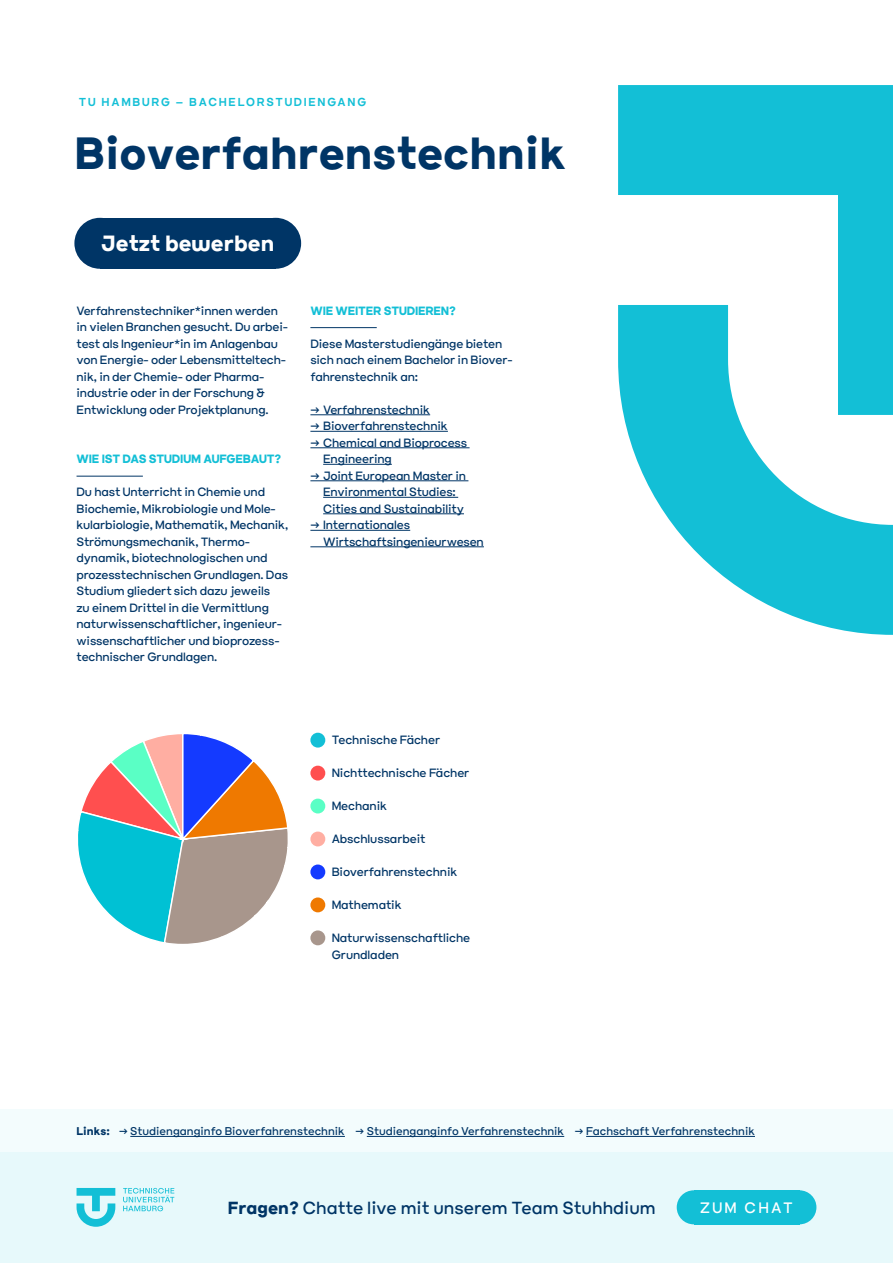
<style>
.page{position:relative;width:893px;height:1263px;background:#fff}
.page>*{position:absolute;margin:0;border:0;box-sizing:border-box;transform-origin:0 0}
.t1{font:700 45px "Lunettes";color:#003566}
.t2{font:700 22.05px "Lunettes";color:#fff}
.t3{font:17.55px "Lunettes";color:#003566}
.t4{font:15.15px "Lunettes";letter-spacing:.15em;color:#fff}
.t5{font:12px/16.5px "Lunettes";letter-spacing:-.015em;color:#003566}
.t6{font:700 12px "Lunettes";letter-spacing:-.015em;color:#13bfd6}
.t7{font:600 11.55px "Lunettes";letter-spacing:.15em;color:#13bfd6}
.t8{font:11.25px "Lunettes";color:#003566}
.t9{font:700 11.25px "Lunettes";color:#003566}
.s1{font-weight:700}
</style>
<div class="page">
<div style="left:0;top:1152px;width:893px;height:110px;background:#e7f9fb"></div>
<div style="left:0;top:1109px;width:893px;height:43px;background:#f3fcfd"></div>
<div style="left:677px;top:1190px;width:34px;height:34px;background:#13bfd6;border-radius:50%"></div>
<div style="left:782px;top:1190px;width:34px;height:34px;background:#13bfd6;border-radius:50%"></div>
<div style="left:694px;top:1190px;width:105px;height:34px;background:#13bfd6"></div>
<div style="left:74px;top:218px;width:51px;height:51px;background:#003566;border-radius:50%"></div>
<div style="left:250px;top:218px;width:51px;height:51px;background:#003566;border-radius:50%"></div>
<div style="left:100px;top:218px;width:176px;height:51px;background:#003566"></div>
<svg style="left:618px;top:85px;width:275px;height:550px;fill:#13bfd6"></svg>
<svg style="left:123px;top:1188px;width:51px;height:23px"></svg>
<svg style="left:77px;top:1188px;width:38px;height:39px"></svg>
<hr style="left:130px;top:1136px;width:215px;height:1px;background:#003566">
<hr style="left:367px;top:1136px;width:197px;height:1px;background:#003566">
<hr style="left:586px;top:1136px;width:169px;height:1px;background:#003566">
<hr style="left:77px;top:476px;width:66px;height:1px;background:#003566">
<hr style="left:310px;top:414px;width:120px;height:1px;background:#003566">
<hr style="left:310px;top:431px;width:138px;height:1px;background:#003566">
<hr style="left:310px;top:447px;width:160px;height:1px;background:#003566">
<hr style="left:323px;top:464px;width:69px;height:1px;background:#003566">
<hr style="left:310px;top:480px;width:158px;height:1px;background:#003566">
<hr style="left:323px;top:497px;width:135px;height:1px;background:#003566">
<hr style="left:323px;top:513px;width:141px;height:1px;background:#003566">
<hr style="left:310px;top:530px;width:100px;height:1px;background:#003566">
<hr style="left:310px;top:546px;width:174px;height:1px;background:#003566">
<hr style="left:310px;top:327px;width:67px;height:1px;background:#003566">
<div style="left:310px;top:733px;width:15px;height:14px;background:#13bfd6;border-radius:50%"></div>
<div style="left:310px;top:831px;width:15px;height:15px;background:#ffaea2;border-radius:50%"></div>
<div style="left:310px;top:864px;width:15px;height:15px;background:#143aff;border-radius:50%"></div>
<div style="left:310px;top:897px;width:15px;height:15px;background:#ef7900;border-radius:50%"></div>
<div style="left:310px;top:930px;width:15px;height:15px;background:#a8968c;border-radius:50%"></div>
<div style="left:310px;top:799px;width:15px;height:14px;background:#5affc5;border-radius:50%"></div>
<div style="left:310px;top:766px;width:15px;height:14px;background:#ff4f4f;border-radius:50%"></div>
<svg style="left:78px;top:734px;width:210px;height:210px"></svg>
<p class="t7" style="left:79px;top:94px;width:289px">TU HAMBURG – BACHELORSTUDIENGANG</p>
<h1 class="t1" style="left:74px;top:122px;width:494px">Bioverfahrenstechnik</h1>
<h2 class="t2" style="left:101px;top:228px;width:174px">Jetzt bewerben</h2>
<p class="t5" style="left:77px;top:302px;width:213px">Verfahrenstechniker*innen werden in vielen Branchen gesucht. Du arbei&shy;test als Ingenieur*in im Anlagenbau von Energie- oder Lebensmitteltech&shy;nik, in der Chemie- oder Pharma&shy;industrie oder in der Forschung &amp; Entwicklung oder Projektplanung.</p>
<p class="t6" style="left:77px;top:451px;width:206px">WIE IST DAS STUDIUM AUFGEBAUT?</p>
<p class="t5" style="left:77px;top:483px;width:213px">Du hast Unterricht in Chemie und Biochemie, Mikrobiologie und Mole&shy;kularbiologie, Mathematik, Mechanik, Strömungsmechanik, Thermo&shy;dynamik, biotechnologischen und prozesstechnischen Grundlagen. Das Studium gliedert sich dazu jeweils<br>zu einem Drittel in die Vermittlung naturwissenschaftlicher, ingenieur&shy;wissenschaftlicher und bioprozess&shy;technischer Grundlagen.</p>
<p class="t6" style="left:310px;top:302px;width:147px">WIE WEITER STUDIEREN?</p>
<p class="t5" style="left:310px;top:335px;width:204px">Diese Masterstudiengänge bieten sich nach einem Bachelor in Biover&shy;fahrenstechnik an:</p>
<p class="t5" style="left:310px;top:401px;width:121px">→ Verfahrenstechnik</p>
<p class="t5" style="left:310px;top:417px;width:139px">→ Bioverfahrenstechnik</p>
<p class="t5" style="left:323px;top:434px;width:146px;text-indent:-13px">→ Chemical and Bioprocess<br>Engineering</p>
<p class="t5" style="left:323px;top:467px;width:144px;text-indent:-13px">→ Joint European Master in<br>Environmental Studies:<br>Cities and Sustainability</p>
<p class="t5" style="left:323px;top:516px;width:162px;text-indent:-13px">→ Internationales<br>Wirtschaftsingenieurwesen</p>
<p class="t5" style="left:332px;top:732px;width:110px">Technische Fächer</p>
<p class="t5" style="left:332px;top:765px;width:139px">Nichttechnische Fächer</p>
<p class="t5" style="left:332px;top:798px;width:57px">Mechanik</p>
<p class="t5" style="left:332px;top:831px;width:95px">Abschlussarbeit</p>
<p class="t5" style="left:332px;top:864px;width:127px">Bioverfahrenstechnik</p>
<p class="t5" style="left:332px;top:897px;width:72px">Mathematik</p>
<p class="t5" style="left:332px;top:930px;width:140px">Naturwissenschaftliche<br>Grundladen</p>
<p class="t9" style="left:77px;top:1124px;width:35px">Links:</p>
<p class="t8" style="left:119px;top:1124px;width:637px">→ Studienganginfo Bioverfahrenstechnik → Studienganginfo Verfahrenstechnik → Fachschaft Verfahrenstechnik</p>
<h3 class="t3" style="left:228px;top:1196px;width:429px"><span class="s1">Fragen?</span> Chatte live mit unserem Team Stuhhdium</h3>
<p class="t4" style="left:700px;top:1197px;width:94px">ZUM CHAT</p>
</div>
